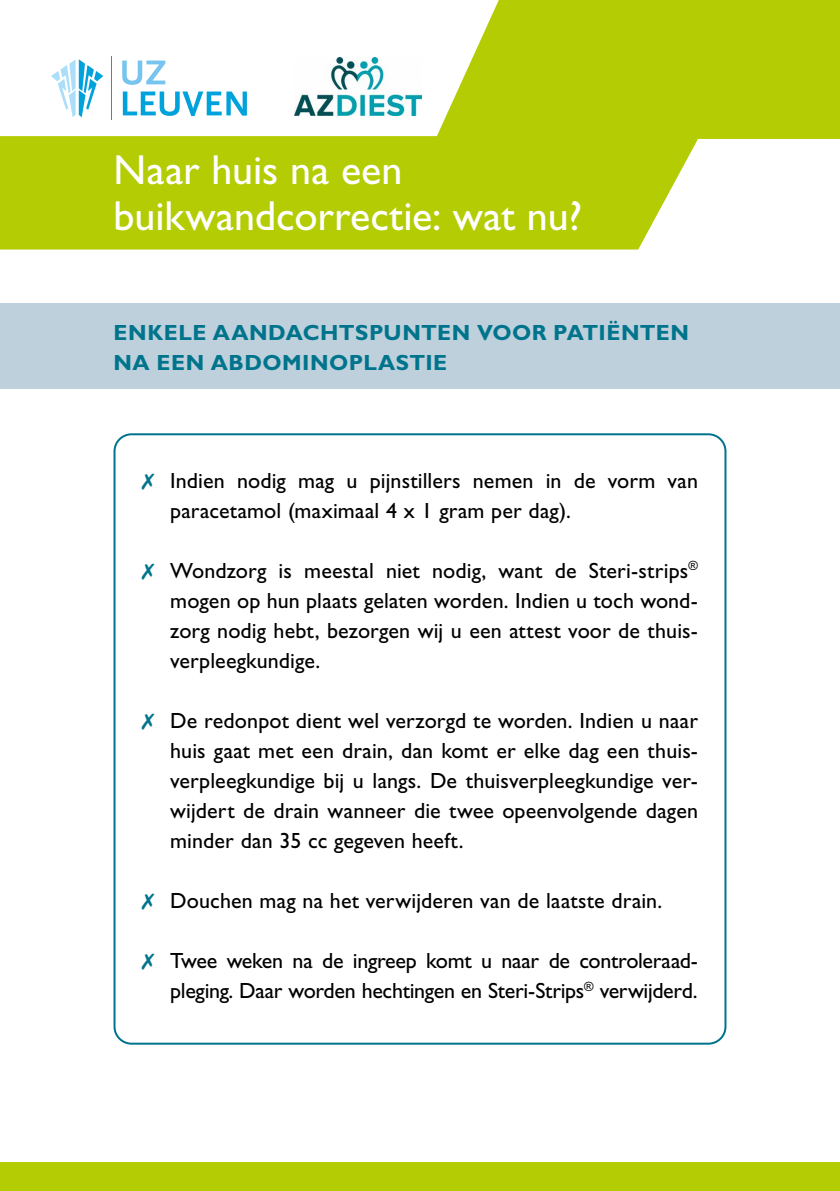
<style>
.page{position:relative;width:840px;height:1191px;background:#fff}
.page>*{position:absolute;margin:0;border:0;box-sizing:border-box;transform-origin:0 0}
.t1{font:42px/46px "Gill Sans Std";color:#fff}
.t2{font:22px/30px "Gill Sans Std";color:#000;text-align:justify}
.t3{font:700 22px/30px "Gill Sans Std";letter-spacing:.02em;color:#00748c}
.s1{color:#00748c}
</style>
<div class="page">
<div style="left:0;top:303px;width:839px;height:85px;background:#bed0db"></div>
<div style="left:0;top:1162px;width:839px;height:29px;background:#b4cc04"></div>
<hr style="left:111px;top:57px;width:1px;height:63px;background:#00a2dc">
<svg style="left:122px;top:61px;width:43px;height:24px"></svg>
<svg style="left:123px;top:91px;width:124px;height:25px"></svg>
<svg style="left:51px;top:59px;width:52px;height:58px"></svg>
<svg style="left:437px;top:0;width:402px;height:139px;background:#b9cf17"></svg>
<div style="left:0;top:136px;width:699px;height:113px;background:#b4cc04"></div>
<img style="left:294px;top:57px;width:127px;height:58px">
<h1 class="t1" style="left:113px;top:147px;width:470px">Naar huis na een buikwandcorrectie: wat nu?</h1>
<p class="t3" style="left:113px;top:317px;width:576px">ENKELE AANDACHTSPUNTEN VOOR PATIËNTEN<br>NA EEN ABDOMINOPLASTIE</p>
<p class="t2" style="left:170px;top:465px;width:529px;text-indent:-28px"><span class="s1">✗</span> Indien nodig mag u pijnstillers nemen in de vorm van paracetamol (maximaal 4 x 1 gram per dag).</p>
<p class="t2" style="left:170px;top:555px;width:529px;text-indent:-28px"><span class="s1">✗</span> Wondzorg is meestal niet nodig, want de Steri-strips<sup>® </sup>mogen op hun plaats gelaten worden. Indien u toch wond&shy;zorg nodig hebt, bezorgen wij u een attest voor de thuis&shy;verpleegkundige.</p>
<p class="t2" style="left:170px;top:705px;width:529px;text-indent:-28px"><span class="s1">✗</span> De redonpot dient wel verzorgd te worden. Indien u naar huis gaat met een drain, dan komt er elke dag een thuis&shy;verpleegkundige bij u langs. De thuisverpleegkundige ver&shy;wijdert de drain wanneer die twee opeenvolgende dagen minder dan 35 cc gegeven heeft.</p>
<p class="t2" style="left:142px;top:885px;width:521px"><span class="s1">✗</span> Douchen mag na het verwijderen van de laatste drain.</p>
<p class="t2" style="left:142px;top:945px;width:556px;text-align:right"><span class="s1">✗</span> Twee weken na de ingreep komt u naar de controleraad&shy;pleging. Daar worden hechtingen en Steri-Strips<sup>®</sup> verwijderd.</p>
</div>
